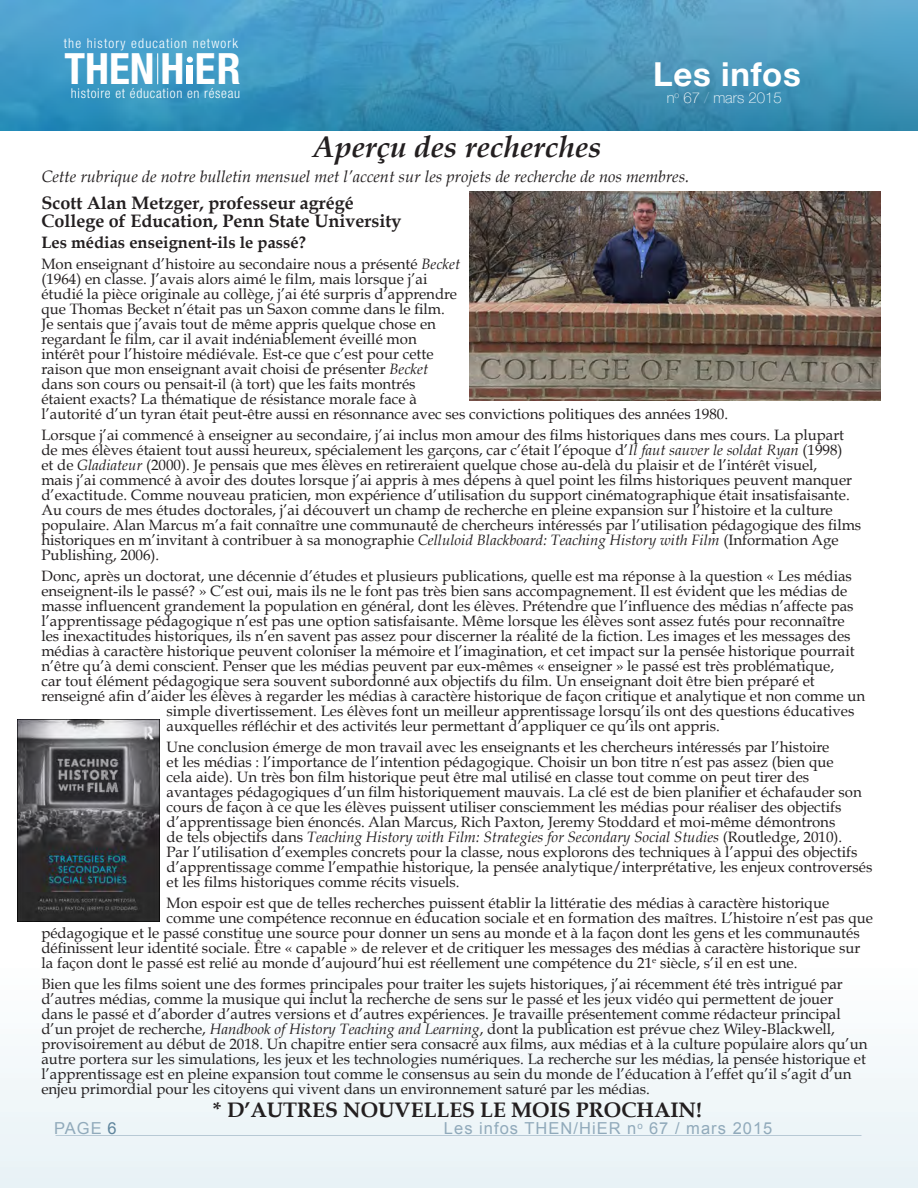
<style>
.page{position:relative;width:918px;height:1188px;background:#fff}
.page>*{position:absolute;margin:0;border:0;box-sizing:border-box;transform-origin:0 0}
.t1{font:700 condensed 43.2px "Helvetica Neue";color:#fff}
.t2{font:700 33px "Helvetica Neue";letter-spacing:.02em;color:#fff}
.t3{font:italic 700 30px "Book Antiqua";color:#231f20}
.t4{font:700 21px "Book Antiqua";color:#231f20}
.t5{font:700 18px "Book Antiqua";color:#231f20}
.t6{font:italic 16.5px "Book Antiqua";color:#231f20}
.t7{font:16.5px "Arial";letter-spacing:.06em;color:#91aabb}
.t8{font:700 16.5px "Book Antiqua";color:#231f20}
.t9{font:15px/15px "Book Antiqua";color:#231f20}
.t10{font:100 15px "Helvetica Neue";color:#fff}
.t11{font:300 condensed 13.65px "Helvetica Neue";letter-spacing:.05em;color:#fff}
.t12{font:300 condensed 13.65px "Helvetica Neue";letter-spacing:.07em;color:#fff}
.s1{color:#7fb3d1}
.s2{font-style:italic}
.s3{color:#5e849c}
</style>
<div class="page">
<div style="left:0;top:963px;width:918px;height:225px;background:#f3f8fa"></div>
<hr style="left:56px;top:1135px;width:805px;height:1px;background:#003b62">
<img style="left:0;top:0;width:918px;height:130px">
<hr style="left:157px;top:53px;width:1px;height:31px;background:#fff">
<div style="left:187px;top:66px;width:6px;height:18px;background:#fff"></div>
<svg style="left:187px;top:57px;width:6px;height:6px"></svg>
<img style="left:18px;top:719px;width:141px;height:203px">
<img style="left:470px;top:192px;width:411px;height:208px">
<p class="t12" style="left:64px;top:35px;width:176px">the history education network</p>
<p class="t11" style="left:71px;top:85px;width:171px">histoire et éducation en réseau</p>
<h1 class="t1" style="left:64px;top:43px;width:178px">THENH ER</h1>
<h2 class="t2" style="left:653px;top:49px;width:149px">Les infos</h2>
<p class="t10" style="left:667px;top:87px;width:117px">n<sup>o</sup> 67 <span class="s1">/</span> mars 2015</p>
<p class="t3" style="left:313px;top:129px;width:290px">Aperçu des recherches</p>
<p class="t6" style="left:41px;top:167px;width:649px">Cette rubrique de notre bulletin mensuel met l’accent sur les projets de recherche de nos membres.</p>
<p class="t5" style="left:41px;top:193px;width:314px">Scott Alan Metzger, professeur agrégé</p>
<p class="t5" style="left:41px;top:211px;width:361px">College of Education, Penn State University</p>
<p class="t8" style="left:41px;top:233px;width:266px">Les médias enseignent-ils le passé?</p>
<p class="t9" style="left:41px;top:257px;width:688px">Mon enseignant d’histoire au secondaire nous a présenté <span class="s2">Becket<br></span>(1964) en classe. J’avais alors aimé le film, mais lorsque j’ai<br>étudié la pièce originale au collège, j’ai été surpris d’apprendre<br>que Thomas Becket n’était pas un Saxon comme dans le film.<br>Je sentais que j’avais tout de même appris quelque chose en<br>regardant le film, car il avait indéniablement éveillé mon<br>intérêt pour l’histoire médiévale. Est-ce que c’est pour cette<br>raison que mon enseignant avait choisi de présenter <span class="s2">Becket<br></span>dans son cours ou pensait-il (à tort) que les faits montrés<br>étaient exacts? La thématique de résistance morale face à<br>l’autorité d’un tyran était peut-être aussi en résonnance avec ses convictions politiques des années 1980.</p>
<p class="t9" style="left:41px;top:428px;width:821px">Lorsque j’ai commencé à enseigner au secondaire, j’ai inclus mon amour des films historiques dans mes cours. La plupart de mes élèves étaient tout aussi heureux, spécialement les garçons, car c’était l’époque d’<span class="s2">Il faut sauver le soldat Ryan</span> (1998)<br>et de <span class="s2">Gladiateur</span> (2000). Je pensais que mes élèves en retireraient quelque chose au-delà du plaisir et de l’intérêt visuel,<br>mais j’ai commencé à avoir des doutes lorsque j’ai appris à mes dépens à quel point les films historiques peuvent manquer d’exactitude. Comme nouveau praticien, mon expérience d’utilisation du support cinématographique était insatisfaisante.<br>Au cours de mes études doctorales, j’ai découvert un champ de recherche en pleine expansion sur l’histoire et la culture populaire. Alan Marcus m’a fait connaître une communauté de chercheurs intéressés par l’utilisation pédagogique des films historiques en m’invitant à contribuer à sa monographie <span class="s2">Celluloid Blackboard: Teaching History with Film</span> (Information Age Publishing, 2006).</p>
<p class="t9" style="left:41px;top:569px;width:812px">Donc, après un doctorat, une décennie d’études et plusieurs publications, quelle est ma réponse à la question « Les médias</p>
<p class="t9" style="left:41px;top:584px;width:807px">enseignent-ils le passé? » C’est oui, mais ils ne le font pas très bien sans accompagnement. Il est évident que les médias de</p>
<p class="t9" style="left:41px;top:599px;width:814px">masse influencent grandement la population en général, dont les élèves. Prétendre que l’influence des médias n’affecte pas</p>
<p class="t9" style="left:41px;top:614px;width:805px">l’apprentissage pédagogique n’est pas une option satisfaisante. Même lorsque les élèves sont assez futés pour reconnaître</p>
<p class="t9" style="left:41px;top:629px;width:811px">les inexactitudes historiques, ils n’en savent pas assez pour discerner la réalité de la fiction. Les images et les messages des</p>
<p class="t9" style="left:41px;top:644px;width:815px">médias à caractère historique peuvent coloniser la mémoire et l’imagination, et cet impact sur la pensée historique pourrait</p>
<p class="t9" style="left:41px;top:659px;width:794px">n’être qu’à demi conscient. Penser que les médias peuvent par eux-mêmes « enseigner » le passé est très problématique,</p>
<p class="t9" style="left:41px;top:674px;width:775px">car tout élément pédagogique sera souvent subordonné aux objectifs du film. Un enseignant doit être bien préparé et</p>
<p class="t9" style="left:41px;top:689px;width:825px">renseigné afin d’aider les élèves à regarder les médias à caractère historique de façon critique et analytique et non comme un</p>
<p class="t9" style="left:167px;top:704px;width:689px">simple divertissement. Les élèves font un meilleur apprentissage lorsqu’ils ont des questions éducatives</p>
<p class="t9" style="left:167px;top:719px;width:555px">auxquelles réfléchir et des activités leur permettant d’appliquer ce qu’ils ont appris.</p>
<p class="t9" style="left:167px;top:740px;width:707px">Une conclusion émerge de mon travail avec les enseignants et les chercheurs intéressés par l’histoire<br>et les médias : l’importance de l’intention pédagogique. Choisir un bon titre n’est pas assez (bien que<br>cela aide). Un très bon film historique peut être mal utilisé en classe tout comme on peut tirer des avantages pédagogiques d’un film historiquement mauvais. La clé est de bien planifier et échafauder son cours de façon à ce que les élèves puissent utiliser consciemment les médias pour réaliser des objectifs d’apprentissage bien énoncés. Alan Marcus, Rich Paxton, Jeremy Stoddard et moi-même démontrons<br>de tels objectifs dans <span class="s2">Teaching History with Film: Strategies for Secondary Social Studies</span> (Routledge, 2010).<br>Par l’utilisation d’exemples concrets pour la classe, nous explorons des techniques à l’appui des objectifs d’apprentissage comme l’empathie historique, la pensée analytique/interprétative, les enjeux controversés et les films historiques comme récits visuels.</p>
<p class="t9" style="left:167px;top:896px;width:664px">Mon espoir est que de telles recherches puissent établir la littératie des médias à caractère historique</p>
<p class="t9" style="left:167px;top:911px;width:708px">comme une compétence reconnue en éducation sociale et en formation des maîtres. L’histoire n’est pas que</p>
<p class="t9" style="left:41px;top:926px;width:820px">pédagogique et le passé constitue une source pour donner un sens au monde et à la façon dont les gens et les communautés</p>
<p class="t9" style="left:41px;top:941px;width:821px">définissent leur identité sociale. Être « capable » de relever et de critiquer les messages des médias à caractère historique sur</p>
<p class="t9" style="left:41px;top:956px;width:758px">la façon dont le passé est relié au monde d’aujourd’hui est réellement une compétence du 21<sup>e</sup> siècle, s’il en est une.</p>
<p class="t9" style="left:41px;top:977px;width:828px">Bien que les films soient une des formes principales pour traiter les sujets historiques, j’ai récemment été très intrigué par d’autres médias, comme la musique qui inclut la recherche de sens sur le passé et les jeux vidéo qui permettent de jouer dans le passé et d’aborder d’autres versions et d’autres expériences. Je travaille présentement comme rédacteur principal d’un projet de recherche, <span class="s2">Handbook of History Teaching and Learning</span>, dont la publication est prévue chez Wiley-Blackwell, provisoirement au début de 2018. Un chapitre entier sera consacré aux films, aux médias et à la culture populaire alors qu’un autre portera sur les simulations, les jeux et les technologies numériques. La recherche sur les médias, la pensée historique et l’apprentissage est en pleine expansion tout comme le consensus au sein du monde de l’éducation à l’effet qu’il s’agit d’un enjeu primordial pour les citoyens qui vivent dans un environnement saturé par les médias.</p>
<p class="t4" style="left:213px;top:1098px;width:491px">* D’AUTRES NOUVELLES LE MOIS PROCHAIN!</p>
<p class="t7" style="left:54px;top:1117px;width:64px">PAGE <span class="s3">6</span></p>
<p class="t7" style="left:444px;top:1117px;width:330px">Les infos THEN/HiER n<sup>o</sup> 67 / mars 2015</p>
</div>
